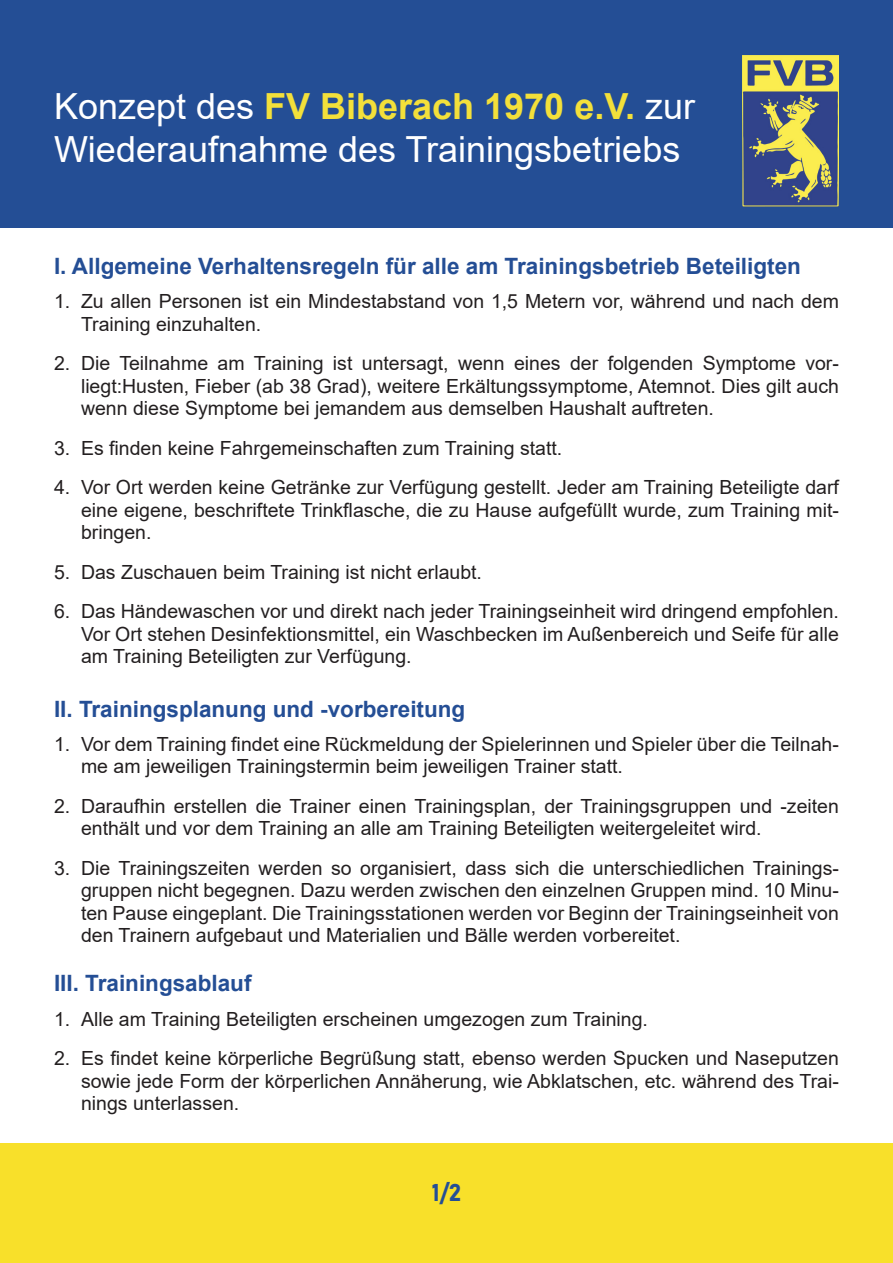
<style>
.page{position:relative;width:893px;height:1263px;background:#fff}
.page>*{position:absolute;margin:0;border:0;box-sizing:border-box;transform-origin:0 0}
.t1{font:36px/43.2px "Arial";color:#fff}
.t2{font:24px "Bahnschrift";color:#244e95}
.t3{font:700 22.5px "Arial";color:#244e95}
.t4{font:19.5px/22.5px "Arial";color:#231f20;text-align:justify}
.s1{font-weight:700;color:#f3e03a}
</style>
<div class="page">
<div style="left:0;top:0;width:893px;height:227px;background:#244e95"></div>
<div style="left:0;top:1144px;width:893px;height:119px;background:#f8e02a"></div>
<img style="left:742px;top:55px;width:97px;height:152px">
<h1 class="t1" style="left:54px;top:85px;width:643px">Konzept des <span class="s1">FV Biberach 1970 e.V.</span> zur<br>Wiederaufnahme des Trainingsbetriebs</h1>
<p class="t3" style="left:54px;top:250px;width:748px">I. Allgemeine Verhaltensregeln für alle am Trainingsbetrieb Beteiligten</p>
<p class="t4" style="left:81px;top:290px;width:759px;text-indent:-27px">1. Zu allen Personen ist ein Mindestabstand von 1,5 Metern vor, während und nach dem<br>Training einzuhalten.</p>
<p class="t4" style="left:81px;top:352px;width:759px;text-indent:-27px">2. Die Teilnahme am Training ist untersagt, wenn eines der folgenden Symptome vor&shy;liegt:Husten, Fieber (ab 38 Grad), weitere Erkältungssymptome, Atemnot. Dies gilt auch wenn diese Symptome bei jemandem aus demselben Haushalt auftreten.</p>
<p class="t4" style="left:54px;top:437px;width:510px">3. Es finden keine Fahrgemeinschaften zum Training statt.</p>
<p class="t4" style="left:81px;top:476px;width:759px;text-indent:-27px">4. Vor Ort werden keine Getränke zur Verfügung gestellt. Jeder am Training Beteiligte darf eine eigene, beschriftete Trinkflasche, die zu Hause aufgefüllt wurde, zum Training mit&shy;bringen.</p>
<p class="t4" style="left:54px;top:561px;width:430px">5. Das Zuschauen beim Training ist nicht erlaubt.</p>
<p class="t4" style="left:81px;top:600px;width:759px;text-indent:-27px">6. Das Händewaschen vor und direkt nach jeder Trainingseinheit wird dringend empfohlen.<br>Vor Ort stehen Desinfektionsmittel, ein Waschbecken im Außenbereich und Seife für alle am Training Beteiligten zur Verfügung.</p>
<p class="t3" style="left:54px;top:693px;width:413px">II. Trainingsplanung und -vorbereitung</p>
<p class="t4" style="left:81px;top:733px;width:759px;text-indent:-27px">1. Vor dem Training findet eine Rückmeldung der Spielerinnen und Spieler über die Teilnah&shy;me am jeweiligen Trainingstermin beim jeweiligen Trainer statt.</p>
<p class="t4" style="left:81px;top:795px;width:759px;text-indent:-27px">2. Daraufhin erstellen die Trainer einen Trainingsplan, der Trainingsgruppen und -zeiten enthält und vor dem Training an alle am Training Beteiligten weitergeleitet wird.</p>
<p class="t4" style="left:81px;top:857px;width:759px;text-indent:-27px">3. Die Trainingszeiten werden so organisiert, dass sich die unterschiedlichen Trainings&shy;gruppen nicht begegnen. Dazu werden zwischen den einzelnen Gruppen mind. 10 Minu&shy;ten Pause eingeplant. Die Trainingsstationen werden vor Beginn der Trainingseinheit von den Trainern aufgebaut und Materialien und Bälle werden vorbereitet.</p>
<p class="t3" style="left:54px;top:967px;width:199px">III. Trainingsablauf</p>
<p class="t4" style="left:54px;top:1007px;width:595px">1. Alle am Training Beteiligten erscheinen umgezogen zum Training.</p>
<p class="t4" style="left:81px;top:1047px;width:759px;text-indent:-27px">2. Es findet keine körperliche Begrü ßung statt, ebenso werden Spucken und Naseputzen sowie jede Form der körperlichen Annäherung, wie Abklatschen, etc. während des Trai&shy;nings unterlassen.</p>
<p class="t2" style="left:432px;top:1178px;width:31px">1/2</p>
</div>
